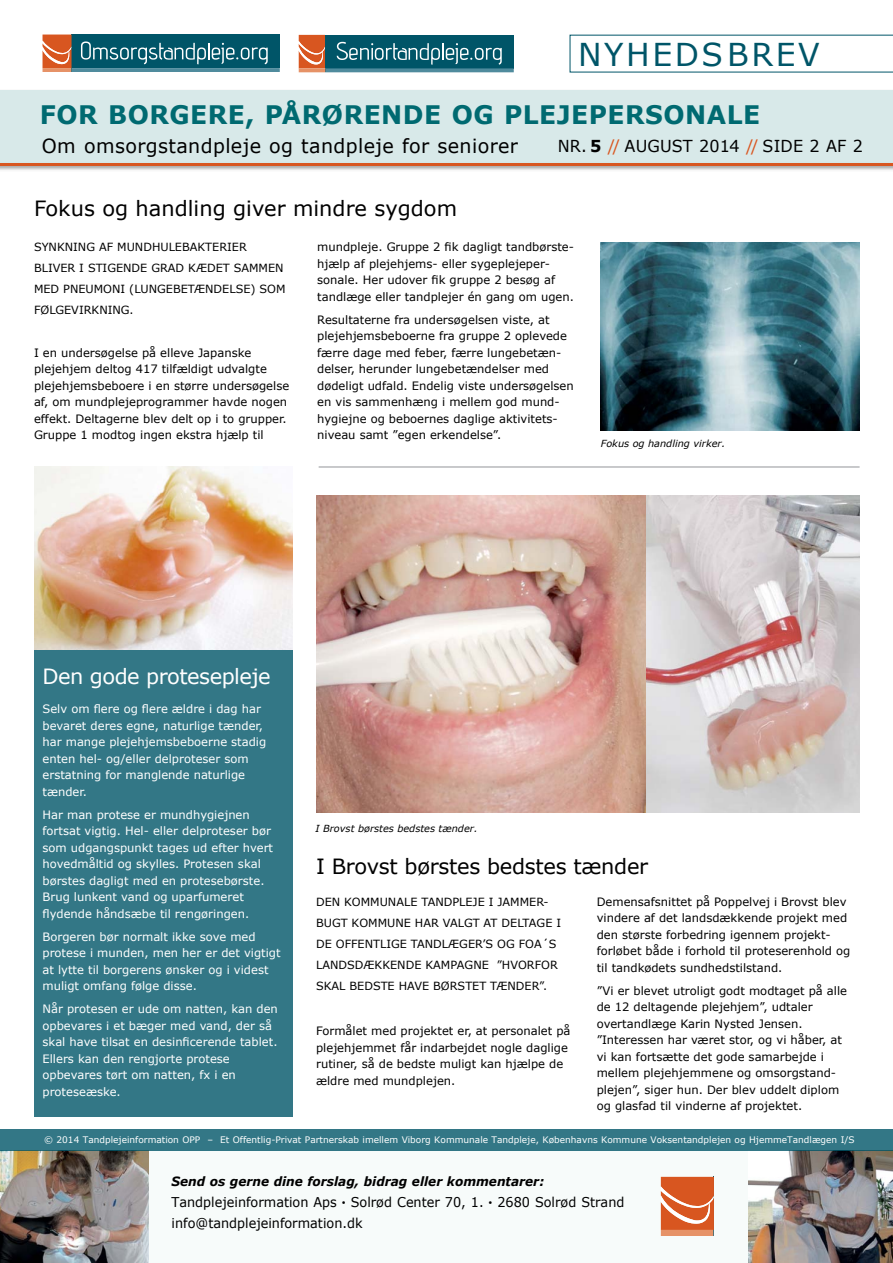
<style>
.page{position:relative;width:893px;height:1263px;background:#fff}
.page>*{position:absolute;margin:0;border:0;box-sizing:border-box;transform-origin:0 0}
.t1{font:31.5px "Verdana";letter-spacing:.08em;color:#005568}
.t2{font:700 25.5px "Verdana";letter-spacing:.02em;color:#006a71}
.t3{font:21px "Verdana";letter-spacing:-.015em;color:#000}
.t4{font:21px "Verdana";letter-spacing:-.025em;color:#fff}
.t5{font:19.5px "Verdana";letter-spacing:.02em;color:#000}
.t6{font:16.5px "Verdana";letter-spacing:.01em;color:#000}
.t7{font:13.5px/21px "Verdana";color:#000;scale:.95 1}
.t8{font:italic 700 12.75px "Verdana";color:#000;scale:.95 1}
.t9{font:11.55px/16.5px "Verdana";color:#000}
.t10{font:11.55px/16.5px "Verdana";color:#fff}
.t11{font:11.25px "Verdana";color:#000}
.t12{font:italic 9.75px "Verdana";color:#000}
.t13{font:9px "Verdana";color:#fff}
.s1{font-weight:700}
.s2{color:#d85620}
.s3{font-size:7.5px}
</style>
<div class="page">
<div style="left:0;top:1150px;width:893px;height:113px;background:#f6faf9"></div>
<div style="left:0;top:90px;width:893px;height:76px;background:#d8e9e9"></div>
<img style="left:748px;top:1150px;width:145px;height:113px">
<div style="left:0;top:162px;width:893px;height:11px;background:#000;opacity:.25"></div>
<hr style="left:0;top:164px;width:893px;height:2px;background:#d85620">
<img style="left:0;top:1150px;width:149px;height:113px">
<div style="left:0;top:1129px;width:893px;height:21px;background:#337786"></div>
<svg style="left:661px;top:1177px;width:52px;height:59px;background:#de7143"></svg>
<svg style="left:43px;top:35px;width:237px;height:37px;background:#3b6e77"></svg>
<svg style="left:299px;top:35px;width:215px;height:37px;background:#396d76"></svg>
<svg style="left:570px;top:35px;width:323px;height:37px"></svg>
<hr style="left:319px;top:467px;width:541px;height:1px;background:#939598">
<div style="left:34px;top:467px;width:258px;height:649px;background:#337786"></div>
<img style="left:34px;top:467px;width:258px;height:183px">
<img style="left:601px;top:242px;width:259px;height:189px">
<img style="left:316px;top:495px;width:544px;height:317px">
<h1 class="t1" style="left:578px;top:34px;width:243px">NYHEDSbrev</h1>
<h2 class="t2" style="left:40px;top:98px;width:722px">FOR BORGERE, PÅRØRENDE OG PLEJEPERSONALE</h2>
<h3 class="t5" style="left:42px;top:134px;width:478px">Om omsorgstandpleje og tandpleje for seniorer</h3>
<h3 class="t6" style="left:558px;top:136px;width:307px">NR. <span class="s1">5</span> <span class="s2">//</span> august 2014 <span class="s2">//</span> Side 2 af 2</h3>
<h3 class="t3" style="left:34px;top:195px;width:425px">Fokus og handling giver mindre sygdom</h3>
<p class="t11" style="left:34px;top:240px;width:24px">Synkn</p>
<p class="t11" style="left:73px;top:240px;width:71px">ing af mundh</p>
<p class="t11" style="left:160px;top:240px;width:23px">ulebak</p>
<p class="t11" style="left:205px;top:240px;width:43px">terier</p>
<p class="t11" style="left:34px;top:261px;width:91px">bliver i stigende</p>
<p class="t11" style="left:151px;top:261px;width:47px">grad kæde</p>
<p class="t11" style="left:223px;top:261px;width:20px">t sammen</p>
<p class="t11" style="left:34px;top:282px;width:9px">med</p>
<p class="t11" style="left:63px;top:282px;width:40px">pneumon</p>
<p class="t11" style="left:121px;top:282px;width:54px">i (lungebe</p>
<p class="t11" style="left:188px;top:282px;width:16px">tænde</p>
<p class="t11" style="left:229px;top:282px;width:40px">lse ) som</p>
<p class="t11" style="left:34px;top:303px;width:101px">følgevirkning.</p>
<p class="t9" style="left:34px;top:344px;width:257px">I en undersøgelse på elleve Japanske plejehjem deltog 417 tilfældigt udvalgte plejehjemsbeboere i en større undersøgelse af, om mundplejeprogrammer havde nogen effekt. Deltagerne blev delt op i to grupper.<br>Gruppe 1 modtog ingen ekstra hjælp til</p>
<p class="t9" style="left:317px;top:239px;width:258px">mundpleje. Gruppe 2 fik dagligt tandbørste&shy;hjælp af plejehjems- eller sygeplejeper&shy;sonale. Her udover fik gruppe 2 besøg af tandlæge eller tandplejer én gang om ugen.</p>
<p class="t9" style="left:317px;top:311px;width:258px">Resultaterne fra undersøgelsen viste, at plejehjemsbeboerne fra gruppe 2 oplevede færre dage med feber, færre lungebetæn&shy;delser, herunder lungebetændelser med dødeligt udfald. Endelig viste undersøgelsen en vis sammenhæng i mellem god mund&shy;hygiejne og beboernes daglige aktivitets&shy;niveau samt ”egen erkendelse”.</p>
<p class="t12" style="left:601px;top:437px;width:126px">Fokus og handling virker.</p>
<h3 class="t4" style="left:43px;top:663px;width:230px">Den gode protesepleje</h3>
<p class="t10" style="left:43px;top:701px;width:225px">Selv om flere og flere ældre i dag har bevaret deres egne, naturlige tænder, har mange plejehjemsbeboerne stadig enten hel- og/eller delproteser som erstatning for manglende naturlige tænder.</p>
<p class="t10" style="left:43px;top:806px;width:232px">Har man protese er mundhygiejnen fortsat vigtig. Hel- eller delproteser bør som udgangspunkt tages ud efter hvert hovedmåltid og skylles. Protesen skal børstes dagligt med en protesebørste.<br>Brug lunkent vand og uparfumeret flydende håndsæbe til rengøringen.</p>
<p class="t10" style="left:43px;top:928px;width:240px">Borgeren bør normalt ikke sove med protese i munden, men her er det vigtigt at lytte til borgerens ønsker og i videst muligt omfang følge disse.</p>
<p class="t10" style="left:43px;top:1001px;width:237px">Når protesen er ude om natten, kan den opbevares i et bæger med vand, der så skal have tilsat en desinficerende tablet.<br>Ellers kan den rengjorte protese opbevares tørt om natten, fx i en proteseæske.</p>
<p class="t12" style="left:316px;top:822px;width:163px">I Brovst børstes bedstes tænder.</p>
<h3 class="t3" style="left:316px;top:853px;width:334px">I Brovst børstes bedstes tænder</h3>
<p class="t11" style="left:316px;top:894px;width:38px">Den komm</p>
<p class="t11" style="left:380px;top:894px;width:51px">unale Tand</p>
<p class="t11" style="left:452px;top:894px;width:20px">pleje</p>
<p class="t11" style="left:489px;top:894px;width:23px">i Jamme</p>
<p class="t11" style="left:536px;top:894px;width:14px">r-</p>
<p class="t11" style="left:316px;top:915px;width:53px">bugt Komm</p>
<p class="t11" style="left:387px;top:915px;width:175px">une ha r valgt at de ltage i</p>
<p class="t11" style="left:316px;top:936px;width:37px">De Offen</p>
<p class="t11" style="left:373px;top:936px;width:47px">tlige Tand</p>
<p class="t11" style="left:442px;top:936px;width:114px">læger’s og FOA´s</p>
<p class="t11" style="left:316px;top:957px;width:16px">landsdækkende</p>
<p class="t11" style="left:425px;top:957px;width:9px">kam</p>
<p class="t11" style="left:450px;top:957px;width:31px">pagne</p>
<p class="t11" style="left:497px;top:957px;width:63px">”Hvo rfo r</p>
<p class="t11" style="left:316px;top:978px;width:9px">ska</p>
<p class="t11" style="left:339px;top:978px;width:19px">l beds</p>
<p class="t11" style="left:381px;top:978px;width:126px">te have børstet tænde</p>
<p class="t11" style="left:532px;top:978px;width:17px">r”.</p>
<p class="t9" style="left:316px;top:1023px;width:256px">Formålet med projektet er, at personalet på plejehjemmet får indarbejdet nogle daglige rutiner, så de bedste muligt kan hjælpe de ældre med mundplejen.</p>
<p class="t9" style="left:597px;top:893px;width:255px">Demensafsnittet på Poppelvej i Brovst blev vindere af det landsdækkende projekt med den største forbedring igennem projekt&shy;forløbet både i forhold til proteserenhold og til tandkødets sundhedstilstand.</p>
<p class="t9" style="left:597px;top:982px;width:252px">”Vi er blevet utroligt godt modtaget på alle de 12 deltagende plejehjem”, udtaler overtandlæge Karin Nysted Jensen. ”Interessen har været stor, og vi håber, at vi kan fortsætte det gode samarbejde i mellem plejehjemmene og omsorgstand&shy;plejen”, siger hun. Der blev uddelt diplom og glasfad til vinderne af projektet.</p>
<p class="t13" style="left:44px;top:1134px;width:152px">© 2014 Tandplejeinformation OPP</p>
<p class="t13" style="left:207px;top:1134px;width:649px">– Et Offentlig-Privat Partnerskab imellem Viborg Kommunale Tandpleje, Københavns Kommune Voksentandplejen og HjemmeTandlægen I/S</p>
<p class="t8" style="left:172px;top:1172px;width:394px">Send os gerne dine forslag, bidrag eller kommentarer:</p>
<p class="t7" style="left:172px;top:1191px;width:478px">Tandplejeinformation Aps <span class="s3">•</span> Solrød Center 70, 1. <span class="s3">•</span> 2680 Solrød Strand info@tandplejeinformation.dk</p>
</div>
